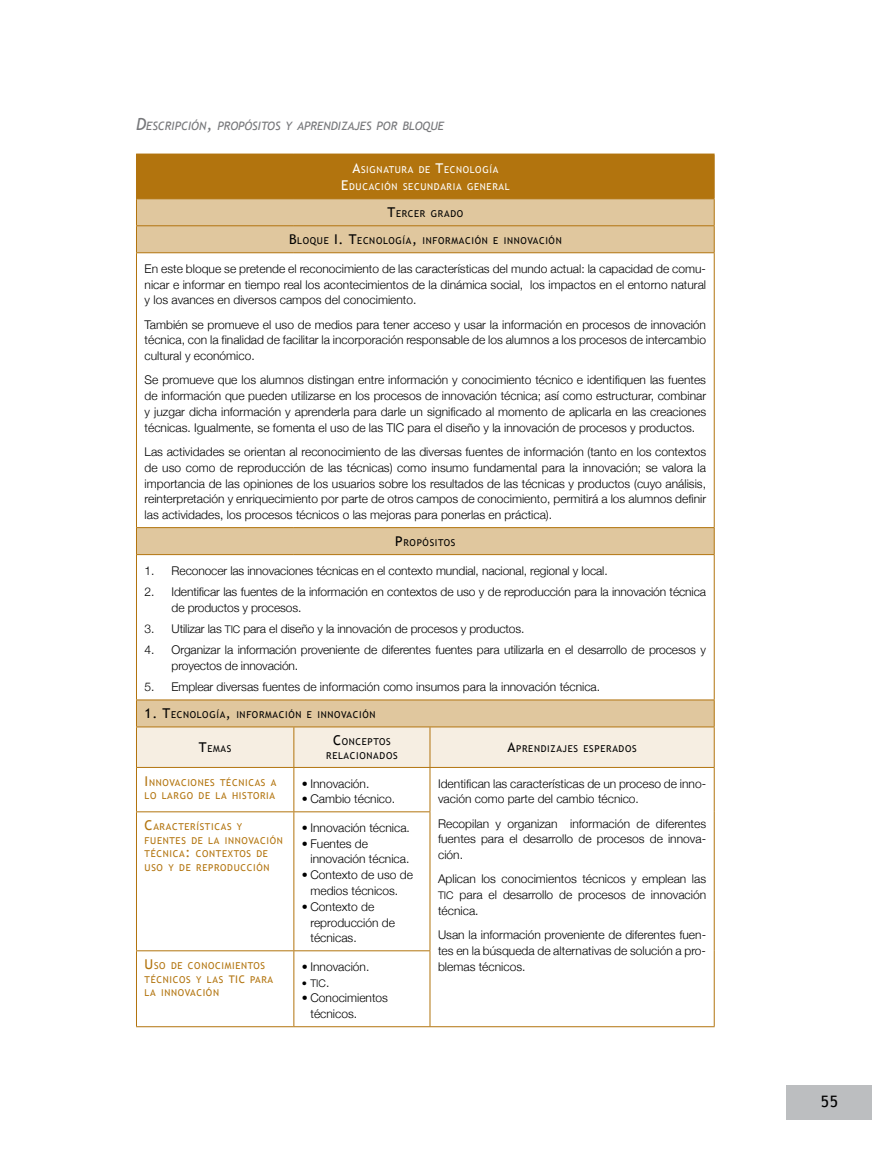
<style>
.page{position:relative;width:872px;height:1149px;background:#fff}
.page>*{position:absolute;margin:0;border:0;box-sizing:border-box;transform-origin:0 0}
.t1{font:15.75px "Trebuchet MS";color:#000}
.t2{font:300 12px/15.8px "Helvetica Neue";color:#000;text-align:justify}
.t3{font:italic 11.55px "Trebuchet MS";color:#77787b}
.t4{font:300 10.5px "Helvetica Neue";color:#000}
.t5{font:9.45px/13.5px "Trebuchet MS";letter-spacing:.07em;color:#b2740e}
.t6{font:9.45px/13.5px "Trebuchet MS";letter-spacing:.07em;color:#000;text-align:center}
.t7{font:9.45px/17.7px "Trebuchet MS";letter-spacing:.07em;color:#fff;text-align:center}
.s1{font-size:16.5px}
.s2{font-size:13.5px}
.s3{font-size:10.5px}
.s4{font-size:12px}
</style>
<div class="page">
<div style="left:787px;top:1085px;width:85px;height:34px;background:#bcbec0"></div>
<div style="left:136px;top:154px;width:578px;height:45px;background:#b2740e"></div>
<svg style="left:137px;top:199px;width:577px;height:500px"></svg>
<hr style="left:714px;top:154px;width:1px;height:44px;background:#b2740e">
<hr style="left:136px;top:252px;width:158px;height:1px;background:#b2740e">
<hr style="left:136px;top:253px;width:1px;height:274px;background:#b2740e">
<hr style="left:294px;top:252px;width:136px;height:1px;background:#b2740e">
<hr style="left:430px;top:252px;width:284px;height:1px;background:#b2740e">
<hr style="left:714px;top:253px;width:1px;height:274px;background:#b2740e">
<hr style="left:136px;top:527px;width:158px;height:1px;background:#b2740e">
<svg style="left:136px;top:528px;width:1px;height:26px"></svg>
<hr style="left:294px;top:527px;width:136px;height:1px;background:#b2740e">
<hr style="left:430px;top:527px;width:284px;height:1px;background:#b2740e">
<svg style="left:714px;top:528px;width:1px;height:26px"></svg>
<hr style="left:136px;top:554px;width:158px;height:1px;background:#b2740e">
<hr style="left:136px;top:555px;width:1px;height:144px;background:#b2740e">
<hr style="left:294px;top:554px;width:136px;height:1px;background:#b2740e">
<hr style="left:430px;top:554px;width:284px;height:1px;background:#b2740e">
<hr style="left:714px;top:555px;width:1px;height:144px;background:#b2740e">
<hr style="left:136px;top:699px;width:158px;height:1px;background:#b2740e">
<hr style="left:294px;top:699px;width:136px;height:1px;background:#b2740e">
<hr style="left:430px;top:699px;width:284px;height:1px;background:#b2740e">
<svg style="left:136px;top:700px;width:579px;height:67px;background:#ecdcc3"></svg>
<hr style="left:136px;top:726px;width:158px;height:1px;background:#b2740e">
<hr style="left:136px;top:727px;width:1px;height:39px;background:#b2740e">
<hr style="left:294px;top:726px;width:136px;height:1px;background:#b2740e">
<hr style="left:293px;top:727px;width:1px;height:39px;background:#b2740e">
<hr style="left:430px;top:726px;width:284px;height:1px;background:#b2740e">
<hr style="left:429px;top:727px;width:1px;height:39px;background:#b2740e">
<hr style="left:714px;top:727px;width:1px;height:39px;background:#b2740e">
<hr style="left:136px;top:766px;width:158px;height:1px;background:#b2740e">
<hr style="left:136px;top:767px;width:1px;height:44px;background:#b2740e">
<hr style="left:294px;top:766px;width:136px;height:1px;background:#b2740e">
<hr style="left:293px;top:767px;width:1px;height:44px;background:#b2740e">
<hr style="left:430px;top:766px;width:284px;height:1px;background:#b2740e">
<hr style="left:429px;top:767px;width:1px;height:44px;background:#b2740e">
<hr style="left:714px;top:767px;width:1px;height:44px;background:#b2740e">
<hr style="left:714px;top:811px;width:1px;height:139px;background:#b2740e">
<hr style="left:714px;top:950px;width:1px;height:76px;background:#b2740e">
<hr style="left:430px;top:1026px;width:284px;height:1px;background:#b2740e">
<hr style="left:136px;top:811px;width:158px;height:1px;background:#b2740e">
<hr style="left:136px;top:812px;width:1px;height:138px;background:#b2740e">
<hr style="left:294px;top:811px;width:136px;height:1px;background:#b2740e">
<hr style="left:293px;top:812px;width:1px;height:138px;background:#b2740e">
<hr style="left:429px;top:812px;width:1px;height:138px;background:#b2740e">
<hr style="left:136px;top:950px;width:158px;height:1px;background:#b2740e">
<hr style="left:136px;top:950px;width:1px;height:76px;background:#b2740e">
<hr style="left:294px;top:950px;width:136px;height:1px;background:#b2740e">
<hr style="left:293px;top:950px;width:1px;height:76px;background:#b2740e">
<hr style="left:429px;top:950px;width:1px;height:76px;background:#b2740e">
<hr style="left:136px;top:1026px;width:158px;height:1px;background:#b2740e">
<hr style="left:294px;top:1026px;width:136px;height:1px;background:#b2740e">
<svg style="left:136px;top:199px;width:1px;height:53px"></svg>
<svg style="left:714px;top:199px;width:1px;height:53px"></svg>
<hr style="left:136px;top:225px;width:158px;height:1px;background:#b2740e">
<hr style="left:294px;top:225px;width:136px;height:1px;background:#b2740e">
<hr style="left:430px;top:225px;width:284px;height:1px;background:#b2740e">
<p class="t3" style="left:136px;top:119px;width:309px"><span class="s1">D</span>ESCRIPCIÓN<span class="s1">,</span> PROPÓSITOS Y APRENDIZAJES POR BLOQUE</p>
<p class="t7" style="left:341px;top:160px;width:170px"><span class="s2">A</span>SIGNATURA DE <span class="s2">T</span>ECNOLOGÍA<br><span class="s2">E</span>DUCACIÓN SECUNDARIA GENERAL</p>
<p class="t6" style="left:387px;top:207px;width:77px"><span class="s2">T</span>ERCER GRADO</p>
<p class="t6" style="left:289px;top:234px;width:274px"><span class="s2">B</span>LOQUE <span class="s2">I . T</span>ECNOLOGÍA<span class="s2">,</span> INFORMACIÓN E INNOVACIÓN</p>
<p class="t2" style="left:145px;top:260px;width:563px">En este bloque se pretende el reconocimiento de las características del mundo actual: la capacidad de comu&shy;nicar e informar en tiempo real los acontecimientos de la dinámica social, los impactos en el entorno natural y los avances en diversos campos del conocimiento.</p>
<p class="t2" style="left:145px;top:316px;width:563px">También se promueve el uso de medios para tener acceso y usar la información en procesos de innovación técnica, con la finalidad de facilitar la incorporación responsable de los alumnos a los procesos de intercambio cultural y económico.</p>
<p class="t2" style="left:145px;top:372px;width:563px">Se promueve que los alumnos distingan entre información y conocimiento técnico e identifiquen las fuentes de información que pueden utilizarse en los procesos de innovación técnica; así como estructurar, combinar y juzgar dicha información y aprenderla para darle un significado al momento de aplicarla en las creaciones técnicas. Igualmente, se fomenta el uso de las TIC para el diseño y la innovación de procesos y productos.</p>
<p class="t2" style="left:145px;top:443px;width:563px">Las actividades se orientan al reconocimiento de las diversas fuentes de información (tanto en los contextos de uso como de reproducción de las técnicas) como insumo fundamental para la innovación; se valora la importancia de las opiniones de los usuarios sobre los resultados de las técnicas y productos (cuyo análisis, reinterpretación y enriquecimiento por parte de otros campos de conocimiento, permitirá a los alumnos definir las actividades, los procesos técnicos o las mejoras para ponerlas en práctica).</p>
<p class="t6" style="left:395px;top:536px;width:62px"><span class="s2">P</span> ROPÓSITOS</p>
<p class="t2" style="left:145px;top:562px;width:464px">1. Reconocer las innovaciones técnicas en el contexto mundial, nacional, regional y local.</p>
<p class="t2" style="left:172px;top:583px;width:536px;text-indent:-27px">2. Identificar las fuentes de la información en contextos de uso y de reproducción para la innovación técnica de productos y procesos.</p>
<p class="t2" style="left:145px;top:620px;width:381px">3. Utilizar las <span class="s3">TIC</span> para el diseño y la innovación de procesos y productos.</p>
<p class="t2" style="left:172px;top:641px;width:536px;text-indent:-27px">4. Organizar la información proveniente de diferentes fuentes para utilizarla en el desarrollo de procesos y proyectos de innovación.</p>
<p class="t2" style="left:145px;top:678px;width:457px">5. Emplear diversas fuentes de información como insumos para la innovación técnica.</p>
<p class="t6" style="left:145px;top:708px;width:232px"><span class="s2">1. T</span>ECNOLOGÍA<span class="s2">,</span> INFORMACIÓN E INNOVACIÓN</p>
<p class="t6" style="left:199px;top:742px;width:34px"><span class="s2">T</span>EMAS</p>
<p class="t6" style="left:326px;top:735px;width:73px"><span class="s2">C</span>ONCEPTOS<br>RELACIONADOS</p>
<p class="t6" style="left:507px;top:742px;width:131px"><span class="s2">A</span>PRENDIZAJES ESPERADOS</p>
<p class="t5" style="left:145px;top:775px;width:133px"><span class="s2">I</span> NNOVACIONES TÉCNICAS A<br>LO LARGO DE LA HISTORIA</p>
<p class="t2" style="left:302px;top:775px;width:69px">• Innovación.</p>
<p class="t2" style="left:438px;top:775px;width:269px">Identifican las características de un proceso de inno&shy;vación como parte del cambio técnico.</p>
<p class="t2" style="left:438px;top:815px;width:269px">Recopilan y organizan información de diferentes fuentes para el desarrollo de procesos de innova&shy;ción.</p>
<p class="t2" style="left:438px;top:870px;width:269px">Aplican los conocimientos técnicos y emplean las <span class="s3">TIC</span> para el desarrollo de procesos de innovación técnica.</p>
<p class="t2" style="left:438px;top:926px;width:269px">Usan la información proveniente de diferentes fuen&shy;tes en la búsqueda de alternativas de solución a pro&shy;blemas técnicos.</p>
<p class="t2" style="left:302px;top:790px;width:95px">• Cambio técnico.</p>
<p class="t5" style="left:145px;top:820px;width:140px"><span class="s2">C</span>ARACTERÍSTICAS Y<br>FUENTES DE LA INNOVACIÓN<br>TÉCNICA<span class="s2">:</span> CONTEXTOS DE<br>USO Y DE REPRODUCCIÓN</p>
<p class="t2" style="left:302px;top:819px;width:109px">• Innovación técnica.</p>
<p class="t2" style="left:310px;top:835px;width:100px;text-indent:-9px">• Fuentes de innovación técnica.</p>
<p class="t2" style="left:302px;top:866px;width:112px;text-align:center">• Contexto de uso de medios técnicos.</p>
<p class="t2" style="left:310px;top:898px;width:86px;text-align:left;text-indent:-9px">• Contexto de reproducción de técnicas.</p>
<p class="t5" style="left:145px;top:959px;width:122px"><span class="s2">U</span> SO DE CONOCIMIENTOS<br>TÉCNICOS Y LAS <span class="s3">TIC</span></p>
<p class="t2" style="left:302px;top:958px;width:69px">• Innovación.</p>
<p class="t4" style="left:302px;top:976px;width:29px">• TIC<span class="s4">.</span></p>
<p class="t2" style="left:310px;top:989px;width:79px;text-indent:-9px">• Conocimientos técnicos.</p>
<p class="t5" style="left:250px;top:972px;width:24px">PARA</p>
<p class="t5" style="left:145px;top:986px;width:76px">LA INNOVACIÓN</p>
<h1 class="t1" style="left:820px;top:1091px;width:19px">55</h1>
</div>
